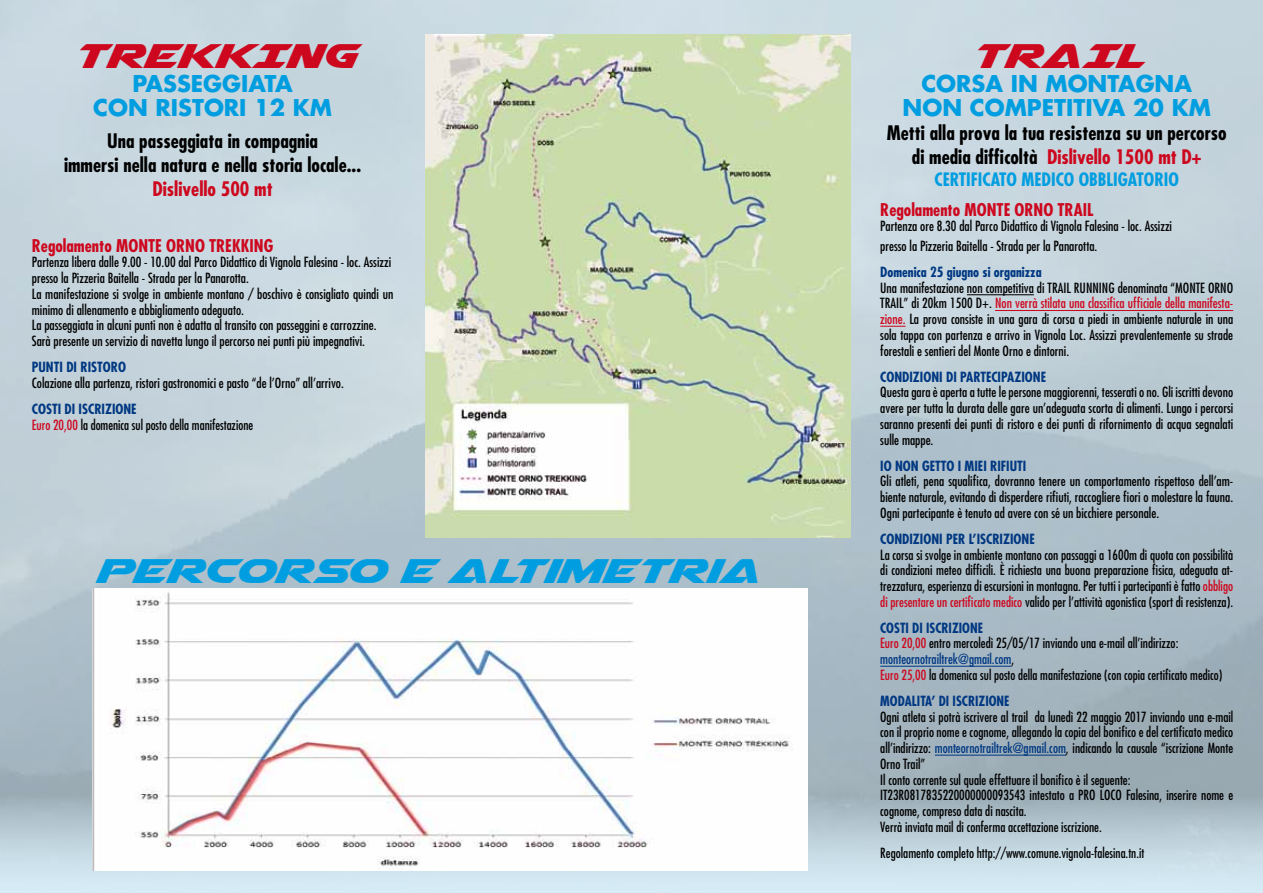
<style>
.page{position:relative;width:1263px;height:893px;background:#fff}
.page>*{position:absolute;margin:0;border:0;box-sizing:border-box;transform-origin:0 0}
.t1{font:45px "Airstrike Expanded";color:#009ee0}
.t2{font:45px "Airstrike Expanded";color:#cd071e}
.t3{font:700 22.5px/24px "Futura";color:#009ee0;text-align:center}
.t4{font:700 condensed 19.5px/24px "Futura";color:#000;text-align:center}
.t5{font:700 condensed 19.5px "Futura";color:#cd071e}
.t6{font:700 condensed 18px "Futura";color:#009ee0}
.t7{font:700 condensed 17.1px "Futura";color:#cd071e}
.t8{font:condensed 13.65px/15.8px "Futura";color:#000}
.t9{font:700 condensed 13.65px "Futura";color:#003882}
.t10{font:condensed 13.65px/15.8px "Futura";color:#000;scale:.96 1}
.s1{font-weight:700;color:#003882}
.s2{color:#cd071e}
.s3{color:#003882}
</style>
<div class="page">
<img style="left:0;top:0;width:1263px;height:893px">
<hr style="left:967px;top:294px;width:67px;height:1px;background:#000">
<hr style="left:995px;top:310px;width:238px;height:1px;background:#cd071e">
<svg style="left:880px;top:326px;width:25px;height:1px"></svg>
<hr style="left:880px;top:666px;width:131px;height:1px;background:#003882">
<hr style="left:935px;top:755px;width:131px;height:1px;background:#003882">
<img style="left:93px;top:589px;width:714px;height:281px">
<img style="left:425px;top:34px;width:425px;height:504px">
<h1 class="t2" style="left:71px;top:35px;width:285px">TREKKING</h1>
<h2 class="t3" style="left:93px;top:71px;width:240px">PASSEGGIATA<br>CON RISTORI 12 KM</h2>
<h3 class="t4" style="left:64px;top:129px;width:299px">Una passeggiata in compagnia<br>immersi nella natura e nella storia locale...</h3>
<h3 class="t5" style="left:153px;top:176px;width:122px">Dislivello 500 mt</h3>
<p class="t7" style="left:32px;top:234px;width:243px">Regolamento MONTE ORNO TREKKING</p>
<p class="t8" style="left:32px;top:254px;width:363px">Partenza libera dalle 9.00 - 10.00 dal Parco Didattico di Vignola Falesina - loc. Assizzi presso la Pizzeria Baitella - Strada per la Panarotta.<br>La manifestazione si svolge in ambiente montano / boschivo è consigliato quindi un minimo di allenamento e abbigliamento adeguato.<br>La passeggiata in alcuni punti non è adatta al transito con passeggini e carrozzine.<br>Sarà presente un servizio di navetta lungo il percorso nei punti più impegnativi.</p>
<p class="t9" style="left:32px;top:358px;width:96px">PUNTI DI RISTORO</p>
<p class="t8" style="left:32px;top:375px;width:313px">Colazione alla partenza, ristori gastronomici e pasto “de l’Orno” all’arrivo.</p>
<p class="t10" style="left:32px;top:401px;width:232px"><span class="s1">COSTI DI ISCRIZIONE<br></span><span class="s2">Euro 20,00</span> la domenica sul posto della manifestazione</p>
<h1 class="t1" style="left:94px;top:550px;width:666px">Percorso e altimetria</h1>
<h1 class="t2" style="left:969px;top:35px;width:176px">TRAIL</h1>
<h2 class="t3" style="left:903px;top:71px;width:310px">CORSA IN MONTAGNA<br>NON COMPETITIVA 20 KM</h2>
<h3 class="t4" style="left:887px;top:120px;width:342px">Metti alla prova la tua resistenza su un percorso di media difficoltà <span class="s2">Dislivello 1500 mt D+</span></h3>
<h3 class="t6" style="left:934px;top:168px;width:17px">Certificato</h3>
<h3 class="t6" style="left:1021px;top:168px;width:10px">medico</h3>
<h3 class="t6" style="left:1079px;top:168px;width:37px">obbligatorio</h3>
<p class="t7" style="left:880px;top:198px;width:215px">Regolamento MONTE ORNO TRAIL</p>
<p class="t8" style="left:880px;top:216px;width:293px;line-height:19.6px">Partenza ore 8.30 dal Parco Didattico di Vignola Falesina - loc. Assizzi presso la Pizzeria Baitella - Strada per la Panarotta.</p>
<p class="t9" style="left:880px;top:263px;width:163px">Domenica 25 giugno si organizza</p>
<p class="t8" style="left:880px;top:279px;width:354px;text-align:justify">Una manifestazione non competitiva di TRAIL RUNNING denominata “MONTE ORNO TRAIL” di 20km 1500 D+. <span class="s2">Non verrà stilata una classifica ufficiale della manifesta&shy;zione.</span> La prova consiste in una gara di corsa a piedi in ambiente naturale in una sola tappa con partenza e arrivo in Vignola Loc. Assizzi prevalentemente su strade forestali e sentieri del Monte Orno e dintorni.</p>
<p class="t9" style="left:880px;top:368px;width:167px">CONDIZIONI DI PARTECIPAZIONE</p>
<p class="t8" style="left:880px;top:384px;width:354px;text-align:justify">Questa gara è aperta a tutte le persone maggiorenni, tesserati o no. Gli iscritti devono avere per tutta la durata delle gare un’adeguata scorta di alimenti. Lungo i percorsi saranno presenti dei punti di ristoro e dei punti di rifornimento di acqua segnalati sulle mappe.</p>
<p class="t9" style="left:880px;top:457px;width:148px">IO NON GETTO I MIEI RIFIUTI</p>
<p class="t8" style="left:880px;top:473px;width:354px;text-align:justify">Gli atleti, pena squalifica, dovranno tenere un comportamento rispettoso dell’am&shy;biente naturale, evitando di disperdere rifiuti, raccogliere fiori o molestare la fauna.<br>Ogni partecipante è tenuto ad avere con sé un bicchiere personale.</p>
<p class="t9" style="left:880px;top:530px;width:156px">CONDIZIONI PER L’ISCRIZIONE</p>
<p class="t8" style="left:880px;top:546px;width:354px;text-align:justify">La corsa si svolge in ambiente montano con passaggi a 1600m di quota con possibilità di condizioni meteo difficili. È richiesta una buona preparazione fisica, adeguata at&shy;trezzatura, esperienza di escursioni in montagna. Per tutti i partecipanti è fatto <span class="s2">obbligo di presentare un certificato medico</span> valido per l’attività agonistica (sport di resistenza).</p>
<p class="t8" style="left:880px;top:619px;width:343px"><span class="s1">COSTI DI ISCRIZIONE<br></span><span class="s2">Euro 20,00</span> entro mercoledì 25/05/17 inviando una e-mail all’indirizzo: <span class="s3">monteornotrailtrek@gmail.com</span>,<br><span class="s2">Euro 25,00</span> la domenica sul posto della manifestazione (con copia certificato medico)</p>
<p class="t9" style="left:880px;top:692px;width:131px">MODALITA’ DI ISCRIZIONE</p>
<p class="t8" style="left:880px;top:708px;width:354px">Ogni atleta si potrà iscrivere al trail da lunedì 22 maggio 2017 inviando una e-mail con il proprio nome e cognome, allegando la copia del bonifico e del certificato medico all’indirizzo: <span class="s3">monteornotrailtrek@gmail.com</span>, indicando la causale “iscrizione Monte Orno Trail”<br>Il conto corrente sul quale effettuare il bonifico è il seguente:<br>IT23R0817835220000000093543 intestato a PRO LOCO Falesina, inserire nome e cognome, compreso data di nascita.<br>Verrà inviata mail di conferma accettazione iscrizione.</p>
<p class="t8" style="left:880px;top:844px;width:266px">Regolamento completo http://www.comune.vignola-falesina.tn.it</p>
</div>
